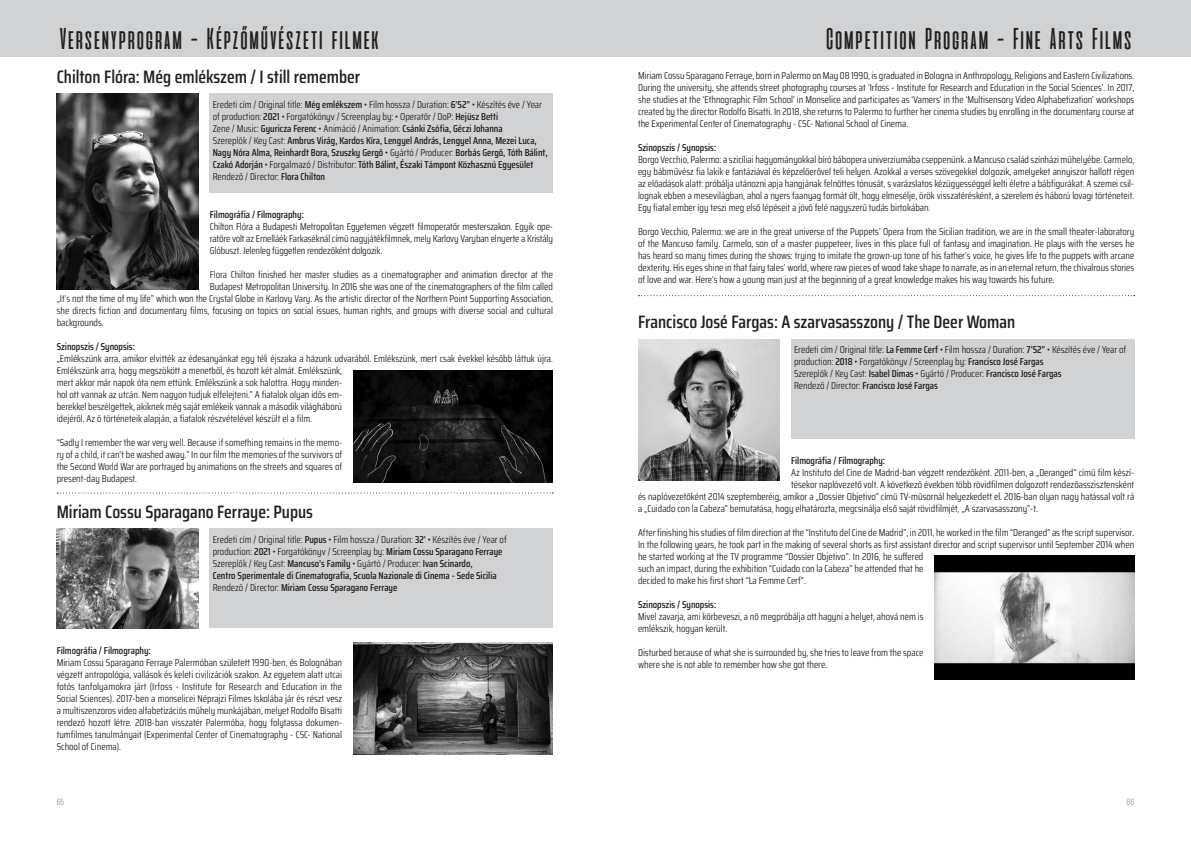
<style>
.page{position:relative;width:1191px;height:842px;background:#fff}
.page>*{position:absolute;margin:0;border:0;box-sizing:border-box;transform-origin:0 0}
.t1{font:30px "aliensandcows";letter-spacing:-.14em;color:#231f20}
.t2{font:600 18px "Saira Condensed";color:#231f20}
.t3{font:10px/12px "Saira Condensed";color:#231f20;text-align:justify}
.t4{font:600 10px/12px "Saira Condensed";color:#231f20}
.t5{font:9px "Akrobat";color:#939598}
.s1{font-weight:400}
.s2{font-weight:600}
</style>
<div class="page">
<div style="left:0;top:0;width:1191px;height:57px;background:#d1d2d4"></div>
<svg style="left:57px;top:492px;width:496px;height:1px"></svg>
<svg style="left:638px;top:295px;width:496px;height:1px"></svg>
<div style="left:210px;top:94px;width:343px;height:99px;background:#d1d2d4"></div>
<img style="left:57px;top:94px;width:141px;height:196px">
<img style="left:353px;top:370px;width:200px;height:112px">
<div style="left:210px;top:529px;width:343px;height:99px;background:#d1d2d4"></div>
<img style="left:57px;top:529px;width:141px;height:99px">
<img style="left:353px;top:642px;width:200px;height:112px">
<div style="left:791px;top:339px;width:343px;height:99px;background:#d1d2d4"></div>
<img style="left:638px;top:339px;width:142px;height:142px">
<img style="left:934px;top:555px;width:200px;height:125px">
<h1 class="t1" style="left:57px;top:23px;width:327px">Versenyprogram - Képzőművészeti filmek</h1>
<h1 class="t1" style="left:823px;top:23px;width:312px">Competition Program - Fine Arts Films</h1>
<h2 class="t2" style="left:57px;top:62px;width:305px">Chilton Flóra: Még emlékszem / I still remember</h2>
<p class="t4" style="left:213px;top:98px;width:336px"><span class="s1">Eredeti cím / Original title:</span> Még emlékszem <span class="s1">• Film hossza / Duration:</span> 6’52” <span class="s1">• Készítés éve / Year of production:</span> 2021 <span class="s1">• Forgatókönyv / Screenplay by: • Operatőr / DoP:</span> Hejüsz Betti<br><span class="s1">Zene / Music:</span> Gyuricza Ferenc <span class="s1">• Animáció / Animation:</span> Csánki Zsófia, Géczi Johanna<br><span class="s1">Szereplők / Key Cast:</span> Ambrus Virág, Kardos Kíra, Lengyel András, Lengyel Anna, Mezei Luca, Nagy Nóra Alma, Reinhardt Bora, Szuszky Gergő <span class="s1">• Gyártó / Producer:</span> Borbás Gergő, Tóth Bálint, Czakó Adorján <span class="s1">• Forgalmazó / Distributor:</span> Tóth Bálint, Északi Támpont Közhasznú Egyesület <span class="s1">Rendező / Director:</span> Flora Chilton</p>
<p class="t4" style="left:210px;top:208px;width:95px">Filmográfia / Filmography:</p>
<p class="t3" style="left:210px;top:220px;width:344px">Chilton Flóra a Budapesti Metropolitan Egyetemen végzett filmoperatőr mesterszakon. Egyik ope&shy;ratőre volt az Ernelláék Farkaséknál című nagyjátékfilmnek, mely Karlovy Varyban elnyerte a Kristály Glóbuszt. Jelenleg független rendezőként dolgozik.</p>
<p class="t3" style="left:210px;top:268px;width:344px">Flora Chilton finished her master studies as a cinematographer and animation director at the</p>
<p class="t3" style="left:210px;top:280px;width:344px">Budapest Metropolitan University. In 2016 she was one of the cinematographers of the film called</p>
<p class="t3" style="left:57px;top:292px;width:498px">„It’s not the time of my life” which won the Crystal Globe in Karlovy Vary. As the artistic director of the Northern Point Supporting Association,</p>
<p class="t3" style="left:57px;top:304px;width:498px">she directs fiction and documentary films, focusing on topics on social issues, human rights, and groups with diverse social and cultural</p>
<p class="t3" style="left:57px;top:316px;width:49px">backgrounds.</p>
<p class="t4" style="left:57px;top:340px;width:80px">Szinopszis / Synopsis:</p>
<p class="t3" style="left:57px;top:352px;width:498px;text-align:left">„Emlékszünk arra, amikor elvitték az édesanyánkat egy téli éjszaka a házunk udvarából. Emlékszünk, mert csak évekkel később láttuk újra.<br>Emlékszünk arra, hogy megszökött a menetből, és hozott két almát. Emlékszünk,<br>mert akkor már napok óta nem ettünk. Emlékszünk a sok halottra. Hogy minden-<br>hol ott vannak az utcán. Nem nagyon tudjuk elfelejteni.” A fiatalok olyan idős em-<br>berekkel beszélgettek, akiknek még saját emlékeik vannak a második világháború<br>idejéről. Az ő történeteik alapján, a fiatalok részvételével készült el a film.</p>
<p class="t3" style="left:57px;top:436px;width:287px">“Sadly I remember the war very well. Because if something remains in the memo&shy;ry of a child, it can’t be washed away.” In our film the memories of the survivors of the Second World War are portrayed by animations on the streets and squares of present-day Budapest.</p>
<h2 class="t2" style="left:57px;top:497px;width:258px">Miriam Cossu Sparagano Ferraye: Pupus</h2>
<p class="t4" style="left:213px;top:533px;width:296px"><span class="s1">Eredeti cím / Original title:</span> Pupus <span class="s1">• Film hossza / Duration:</span> 32’ <span class="s1">• Készítés éve / Year of production:</span> 2021 <span class="s1">• Forgatókönyv / Screenplay by:</span> Miriam Cossu Sparagano Ferraye <span class="s1">Szereplők / Key Cast:</span> Mancuso’s Family <span class="s1">• Gyártó / Producer:</span> Ivan Scinardo,<br>Centro Sperimentale di Cinematografia, Scuola Nazionale di Cinema - Sede Sicilia <span class="s1">Rendező / Director:</span> Miriam Cossu Sparagano Ferraye</p>
<p class="t4" style="left:57px;top:644px;width:95px">Filmográfia / Filmography:</p>
<p class="t3" style="left:57px;top:656px;width:287px">Miriam Cossu Sparagano Ferraye Palermóban született 1990-ben, és Bolognában végzett antropológia, vallások és keleti civilizációk szakon. Az egyetem alatt utcai fotós tanfolyamokra járt (Irfoss - Institute for Research and Education in the Social Sciences). 2017-ben a monselicei Néprajzi Filmes Iskolába jár és részt vesz a multiszenzoros video alfabetizációs műhely munkájában, melyet Rodolfo Bisatti rendező hozott létre. 2018-ban visszatér Palermóba, hogy folytassa dokumen&shy;tumfilmes tanulmányait (Experimental Center of Cinematography - CSC- National School of Cinema).</p>
<p class="t3" style="left:638px;top:70px;width:498px">Miriam Cossu Sparagano Ferraye, born in Palermo on May 08 1990, is graduated in Bologna in Anthropology, Religions and Eastern Civilizations.<br>During the university, she attends street photography courses at ‘Irfoss - Institute for Research and Education in the Social Sciences’. In 2017, she studies at the ‘Ethnographic Film School’ in Monselice and participates as ‘Vamers’ in the ‘Multisensory Video Alphabetization’ workshops created by the director Rodolfo Bisatti. In 2018, she returns to Palermo to further her cinema studies by enrolling in the documentary course at the Experimental Center of Cinematography - CSC- National School of Cinema.</p>
<p class="t4" style="left:638px;top:142px;width:80px">Szinopszis / Synopsis:</p>
<p class="t3" style="left:638px;top:154px;width:498px">Borgo Vecchio, Palermo: a szicíliai hagyományokkal bíró bábopera univerziumába cseppenünk. a Mancuso család színházi műhelyébe. Carmelo, egy bábművész fia lakik e fantáziával és képzelőerővel teli helyen. Azokkal a verses szövegekkel dolgozik, amelyeket annyiszor hallott régen az előadások alatt: próbálja utánozni apja hangjának felnőttes tónusát, s varázslatos kézügyességgel kelti életre a bábfigurákat. A szemei csil&shy;lognak ebben a mesevilágban, ahol a nyers faanyag formát ölt, hogy elmesélje, örök visszatérésként, a szerelem és háború lovagi történeteit.<br>Egy fiatal ember így teszi meg első lépéseit a jövő felé nagyszerű tudás birtokában.</p>
<p class="t3" style="left:638px;top:226px;width:498px">Borgo Vecchio, Palermo: we are in the great universe of the Puppets’ Opera from the Sicilian tradition, we are in the small theater-laboratory of the Mancuso family. Carmelo, son of a master puppeteer, lives in this place full of fantasy and imagination. He plays with the verses he has heard so many times during the shows: trying to imitate the grown-up tone of his father’s voice, he gives life to the puppets with arcane dexterity. His eyes shine in that fairy tales’ world, where raw pieces of wood take shape to narrate, as in an eternal return, the chivalrous stories of love and war. Here’s how a young man just at the beginning of a great knowledge makes his way towards his future.</p>
<h2 class="t2" style="left:638px;top:307px;width:379px">Francisco José Fargas: A szarvasasszony / The Deer Woman</h2>
<p class="t3" style="left:794px;top:343px;width:334px;text-align:left">Eredeti cím / Original title: <span class="s2">La Femme Cerf</span> • Film hossza / Duration: <span class="s2">7’52”</span> • Készítés éve / Year of production: <span class="s2">2018</span> • Forgatókönyv / Screenplay by: <span class="s2">Francisco José Fargas<br></span>Szereplők / Key Cast: <span class="s2">Isabel Dimas</span> • Gyártó / Producer: <span class="s2">Francisco José Fargas<br></span>Rendező / Director: <span class="s2">Francisco José Fargas</span></p>
<p class="t4" style="left:791px;top:454px;width:95px">Filmográfia / Filmography:</p>
<p class="t3" style="left:791px;top:466px;width:344px">Az Instituto del Cine de Madrid-ban végzett rendezőként. 2011-ben, a „Deranged” című film készí-</p>
<p class="t3" style="left:791px;top:478px;width:344px">tésekor naplóvezető volt. A következő években több rövidfilmen dolgozott rendezőasszisztensként</p>
<p class="t3" style="left:638px;top:490px;width:498px">és naplóvezetőként 2014 szeptemberéig, amikor a „Dossier Objetivo” című TV-műsornál helyezkedett el. 2016-ban olyan nagy hatással volt rá</p>
<p class="t3" style="left:638px;top:502px;width:401px">a „Cuidado con la Cabeza” bemutatása, hogy elhatározta, megcsinálja első saját rövidfilmjét, „A szarvasasszony”-t.</p>
<p class="t3" style="left:638px;top:526px;width:498px;text-align:left">After finishing his studies of film direction at the “Instituto del Cine de Madrid”, in 2011, he worked in the film “Deranged” as the script supervisor.<br>In the following years, he took part in the making of several shorts as first assistant director and script supervisor until September 2014 when he started working at the TV programme “Dossier Objetivo”. In 2016, he suffered<br>such an impact, during the exhibition “Cuidado con la Cabeza” he attended that he<br>decided to make his first short “La Femme Cerf”.</p>
<p class="t4" style="left:638px;top:598px;width:80px">Szinopszis / Synopsis:</p>
<p class="t3" style="left:638px;top:610px;width:287px">Mivel zavarja, ami körbeveszi, a nő megpróbálja ott hagyni a helyet, ahová nem is emlékszik, hogyan került.</p>
<p class="t3" style="left:638px;top:646px;width:287px">Disturbed because of what she is surrounded by, she tries to leave from the space where she is not able to remember how she got there.</p>
<p class="t5" style="left:57px;top:796px;width:9px">65</p>
<p class="t5" style="left:1126px;top:796px;width:9px">66</p>
</div>
